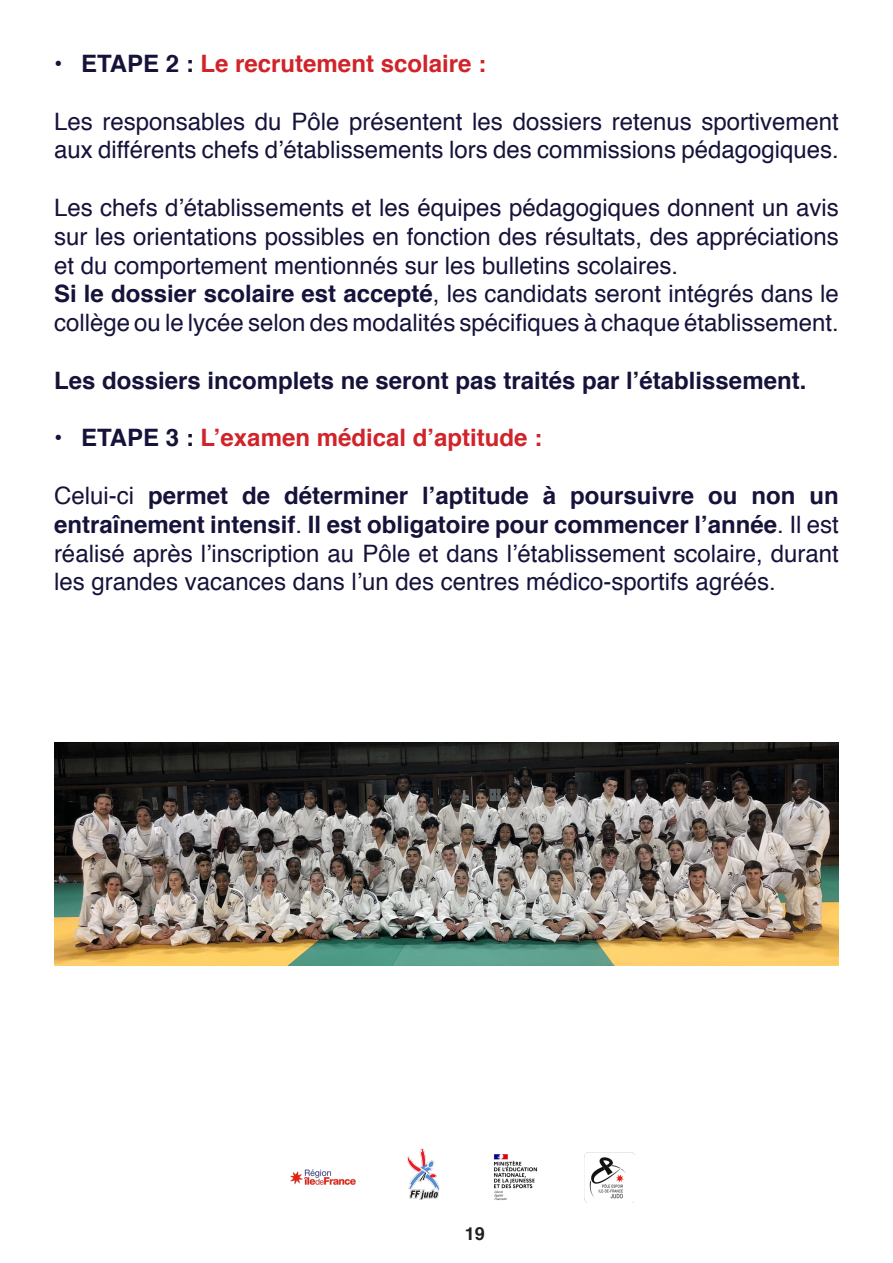
<style>
.page{position:relative;width:893px;height:1263px;background:#fff}
.page>*{position:absolute;margin:0;border:0;box-sizing:border-box;transform-origin:0 0}
.t1{font:24px/28.8px "Helvetica";color:#16133b}
.t2{font:700 24px "Helvetica";color:#d1232a}
.t3{font:700 24px "Helvetica";color:#16133b}
.t4{font:700 18px "Helvetica";color:#231f20}
.s1{color:#16133b}
.s2{font-weight:700}
</style>
<div class="page">
<img style="left:54px;top:742px;width:785px;height:223px">
<img style="left:290px;top:1169px;width:66px;height:16px">
<img style="left:408px;top:1149px;width:31px;height:51px">
<img style="left:494px;top:1154px;width:44px;height:46px">
<img style="left:584px;top:1152px;width:50px;height:50px">
<p class="t2" style="left:54px;top:44px;width:434px"><span class="s1">• ETAPE 2 :</span> Le recrutement scolaire :</p>
<p class="t1" style="left:54px;top:108px;width:786px">Les responsables du Pôle présentent les dossiers retenus sportivement aux différents chefs d’établissements lors des commissions pédagogiques.</p>
<p class="t1" style="left:54px;top:194px;width:786px;text-align:justify">Les chefs d’établissements et les équipes pédagogiques donnent un avis sur les orientations possibles en fonction des résultats, des appréciations et du comportement mentionnés sur les bulletins scolaires.</p>
<p class="t1" style="left:54px;top:280px;width:786px"><span class="s2">Si le dossier scolaire est accepté</span>, les candidats seront intégrés dans le collège ou le lycée selon des modalités spécifiques à chaque établissement.</p>
<p class="t3" style="left:54px;top:361px;width:754px">Les dossiers incomplets ne seront pas traités par l’établissement.</p>
<p class="t2" style="left:54px;top:419px;width:490px"><span class="s1">• ETAPE 3 :</span> L’examen médical d’aptitude :</p>
<p class="t1" style="left:54px;top:482px;width:786px;text-align:justify">Celui-ci <span class="s2">permet de déterminer l’aptitude à poursuivre ou non un entraînement intensif</span>. <span class="s2">Il est obligatoire pour commencer l’année</span>. Il est réalisé après l’inscription au Pôle et dans l’établissement scolaire, durant les grandes vacances dans l’un des centres médico-sportifs agréés.</p>
<p class="t4" style="left:465px;top:1219px;width:22px">19</p>
</div>
